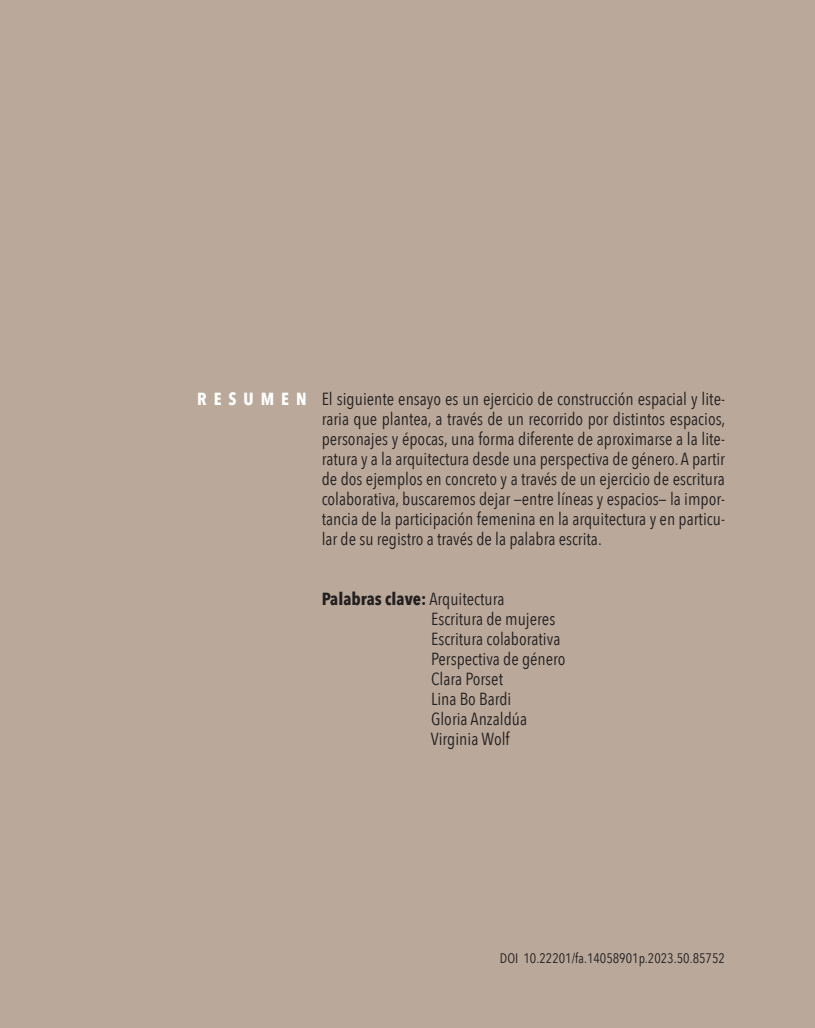
<style>
.page{position:relative;width:815px;height:1028px;background:#baa99a}
.page>*{position:absolute;margin:0;border:0;box-sizing:border-box;transform-origin:0 0}
.TEXTOS{font:17.5px/20px "Avenir Next Condensed";color:#231f20;text-align:justify}
.TEXTOS-2{font:700 17.5px "Avenir Next Condensed";color:#231f20}
.TEXTOS-3{font:700 17.5px "Avenir Next Condensed";letter-spacing:.4em;color:#fff}
.TEXTOS-4{font:13.75px "Avenir Next Condensed";color:#231f20}
.s1{font-weight:400}
</style>
<div class="page">
<p class="TEXTOS-3" style="left:197px;top:388px;width:111px">RESUMEN</p>
<p class="TEXTOS" style="left:322px;top:388px;width:405px">El siguiente ensayo es un ejercicio de construcción espacial y lite&shy;raria que plantea, a través de un recorrido por distintos espacios, personajes y épocas, una forma diferente de aproximarse a la lite&shy;ratura y a la arquitectura desde una perspectiva de género. A partir de dos ejemplos en concreto y a través de un ejercicio de escritura colaborativa, buscaremos dejar —entre líneas y espacios— la impor&shy;tancia de la participación femenina en la arquitectura y en particu&shy;lar de su registro a través de la palabra escrita.</p>
<p class="TEXTOS-2" style="left:322px;top:588px;width:184px">Palabras clave: <span class="s1">Arquitectura</span></p>
<p class="TEXTOS" style="left:431px;top:608px;width:126px">Escritura de mujeres</p>
<p class="TEXTOS" style="left:431px;top:628px;width:131px">Escritura colaborativa</p>
<p class="TEXTOS" style="left:431px;top:648px;width:136px">Perspectiva de género</p>
<p class="TEXTOS" style="left:431px;top:668px;width:73px">Clara Porset</p>
<p class="TEXTOS" style="left:431px;top:688px;width:82px">Lina Bo Bardi</p>
<p class="TEXTOS" style="left:431px;top:708px;width:98px">Gloria Anzaldúa</p>
<p class="TEXTOS" style="left:431px;top:728px;width:80px">Virginia Wolf</p>
<p class="TEXTOS-4" style="left:500px;top:946px;width:227px">DOI 10.22201/fa.14058901p.2023.50.85752</p>
</div>
